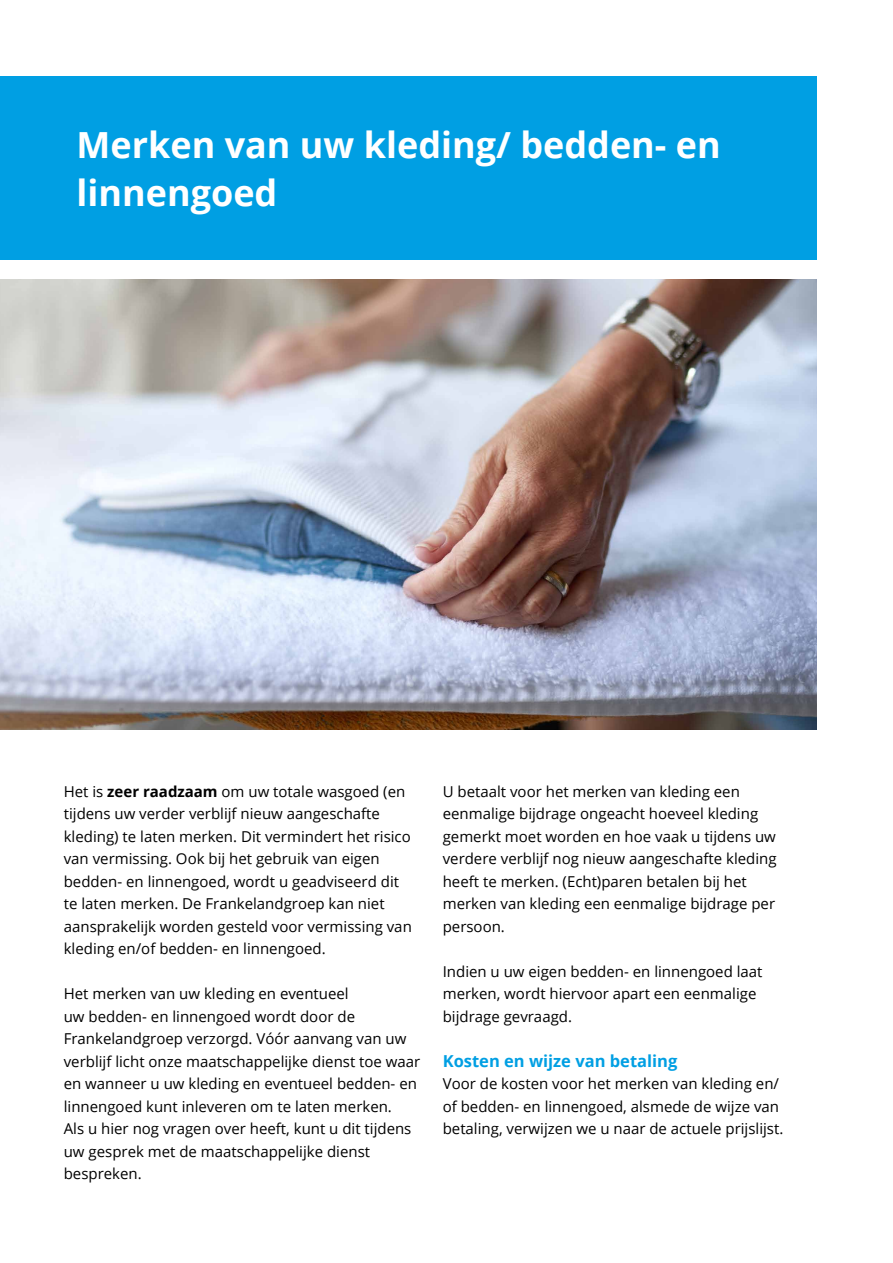
<style>
.page{position:relative;width:893px;height:1263px;background:#fff}
.page>*{position:absolute;margin:0;border:0;box-sizing:border-box;transform-origin:0 0}
.t1{font:700 36px/48px "Open Sans";color:#fff}
.t2{font:700 16.5px "Open Sans";color:#009fe3}
.t3{font:15px/22.5px "Open Sans";color:#000}
.s1{font-weight:700}
</style>
<div class="page">
<div style="left:0;top:76px;width:816px;height:184px;background:#009fe3"></div>
<img style="left:0;top:279px;width:816px;height:450px">
<h1 class="t1" style="left:77px;top:120px;width:646px">Merken van uw kleding/ bedden- en linnengoed</h1>
<p class="t3" style="left:64px;top:779px;width:350px">Het is <span class="s1">zeer raadzaam</span> om uw totale wasgoed (en tijdens uw verder verblijf nieuw aangeschafte kleding) te laten merken. Dit vermindert het risico van vermissing. Ook bij het gebruik van eigen bedden- en linnengoed, wordt u geadviseerd dit te laten merken. De Frankelandgroep kan niet aansprakelijk worden gesteld voor vermissing van kleding en/of bedden- en linnengoed.</p>
<p class="t3" style="left:64px;top:982px;width:358px">Het merken van uw kleding en eventueel<br>uw bedden- en linnengoed wordt door de Frankelandgroep verzorgd. Vóór aanvang van uw verblijf licht onze maatschappelijke dienst toe waar en wanneer u uw kleding en eventueel bedden- en linnengoed kunt inleveren om te laten merken.<br>Als u hier nog vragen over heeft, kunt u dit tijdens uw gesprek met de maatschappelijke dienst bespreken.</p>
<p class="t3" style="left:443px;top:779px;width:335px">U betaalt voor het merken van kleding een eenmalige bijdrage ongeacht hoeveel kleding gemerkt moet worden en hoe vaak u tijdens uw verdere verblijf nog nieuw aangeschafte kleding heeft te merken. (Echt)paren betalen bij het merken van kleding een eenmalige bijdrage per persoon.</p>
<p class="t3" style="left:443px;top:959px;width:321px">Indien u uw eigen bedden- en linnengoed laat merken, wordt hiervoor apart een eenmalige bijdrage gevraagd.</p>
<p class="t2" style="left:443px;top:1049px;width:236px">Kosten en wijze van betaling</p>
<p class="t3" style="left:443px;top:1072px;width:342px">Voor de kosten voor het merken van kleding en/ of bedden- en linnengoed, alsmede de wijze van betaling, verwijzen we u naar de actuele prijslijst.</p>
</div>
